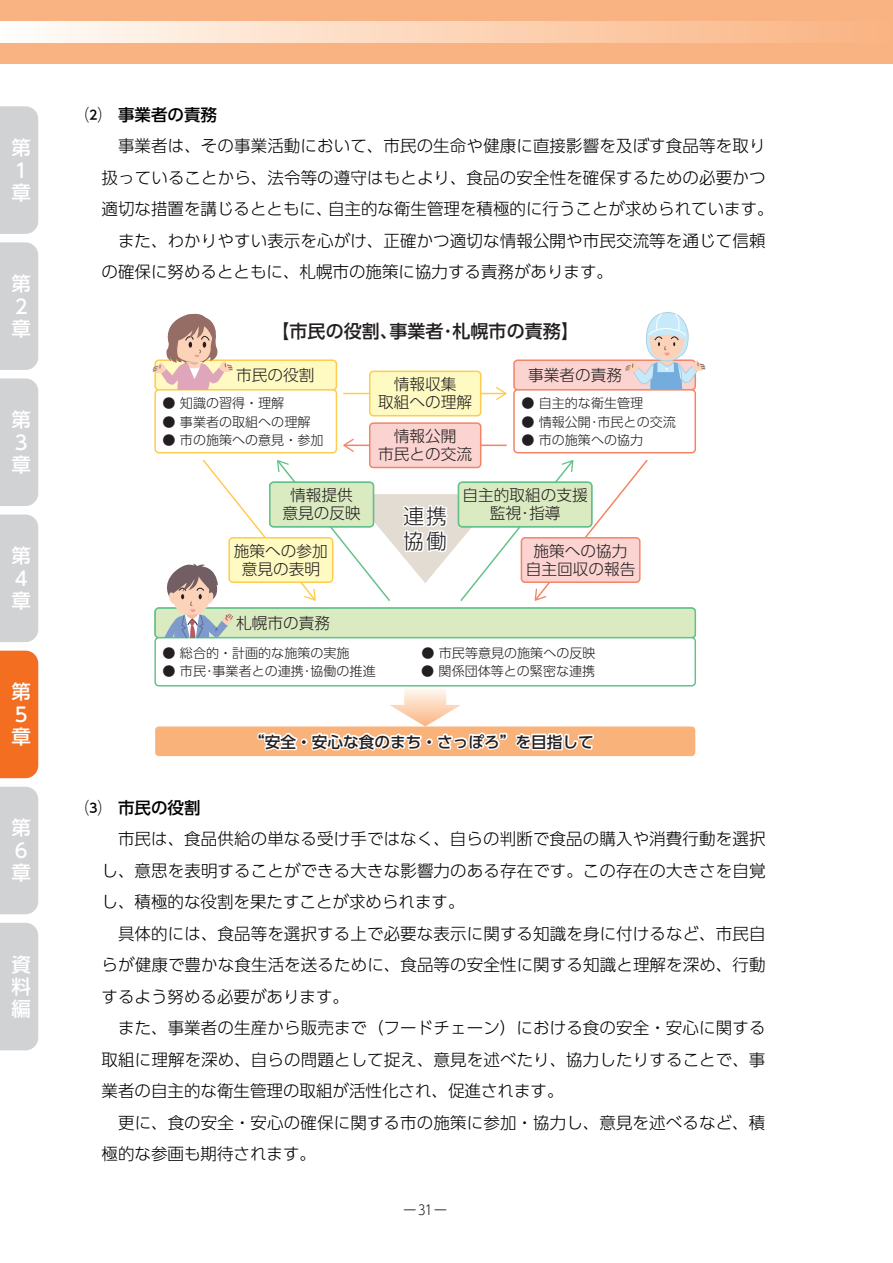
<style>
.page{position:relative;width:893px;height:1263px;background:#fff}
.page>*{position:absolute;margin:0;border:0;box-sizing:border-box;transform-origin:0 0}
.t1{font:300 20.85px/25px "UD Shin Go Pro";color:#231f20}
.t2{font:500 19.5px/22.4px "UD Shin Go Pro";color:#fff}
.t3{font:500 18px "UD Shin Go Pro";color:#231f20}
.t4{font:300 16.5px/31.5px "UD Shin Go Pro";letter-spacing:.005em;color:#000}
.t5{font:500 16.5px "UD Shin Go Pro";color:#000}
.t6{font:300 15.6px/18.3px "UD Shin Go Pro";color:#231f20;text-align:center}
.t7{font:500 15.6px "UD Shin Go Pro";color:#231f20}
.t8{font:300 13.5px "UD Shin Go Pro";color:#231f20}
.t9{font:300 13.05px "UD Shin Go Pro";color:#231f20}
</style>
<div class="page">
<div style="left:514px;top:360px;width:181px;height:30px;background:#fbd3d1;border-radius:4px"></div>
<div style="left:513px;top:359px;width:183px;height:32px;border:2px solid #f48465;border-radius:4px"></div>
<div style="left:155px;top:360px;width:181px;height:30px;background:#fffac1;border-radius:4px"></div>
<div style="left:154px;top:359px;width:183px;height:32px;border:2px solid #fecc4e;border-radius:4px"></div>
<div style="left:155px;top:608px;width:540px;height:30px;background:#daeac1;border-radius:4px"></div>
<div style="left:154px;top:607px;width:542px;height:31px;border:2px solid #65c18b;border-radius:4px"></div>
<div style="left:0;top:0;width:893px;height:64px;background:#f9b281"></div>
<div style="left:0;top:106px;width:38px;height:128px;background:#d1d2d4"></div>
<div style="left:0;top:242px;width:38px;height:128px;background:#d1d2d4"></div>
<div style="left:0;top:378px;width:38px;height:128px;background:#d1d2d4"></div>
<div style="left:0;top:514px;width:38px;height:128px;background:#d1d2d4"></div>
<div style="left:0;top:651px;width:38px;height:127px;background:#f36e21"></div>
<div style="left:0;top:787px;width:38px;height:127px;background:#d1d2d4"></div>
<div style="left:0;top:21px;width:893px;height:22px;background:linear-gradient(to right,#fffcf8,#fab27f)"></div>
<svg style="left:892px;top:21px;width:1px;height:22px"></svg>
<hr style="left:343px;top:393px;width:162px;height:1px;background:#fecc4e">
<svg style="left:496px;top:387px;width:11px;height:13px"></svg>
<hr style="left:345px;top:445px;width:162px;height:1px;background:#f48465">
<svg style="left:343px;top:439px;width:11px;height:13px"></svg>
<div style="left:155px;top:726px;width:540px;height:30px;background:#fab27b;border-radius:4px"></div>
<div style="left:370px;top:371px;width:111px;height:45px;background:#fffac1;border-radius:4px"></div>
<div style="left:369px;top:371px;width:112px;height:45px;border:2px solid #fecc4e;border-radius:4px"></div>
<div style="left:370px;top:423px;width:111px;height:44px;background:#fbd3d1;border-radius:4px"></div>
<div style="left:369px;top:422px;width:112px;height:46px;border:2px solid #f48465;border-radius:4px"></div>
<div style="left:154px;top:389px;width:183px;height:64px;border:2px solid #fecc4e;border-radius:4px"></div>
<div style="left:154px;top:637px;width:542px;height:49px;border:2px solid #65c18b;border-radius:4px"></div>
<div style="left:513px;top:389px;width:183px;height:64px;border:2px solid #f48465;border-radius:4px"></div>
<svg style="left:257px;top:732px;width:45px;height:19px"></svg>
<div style="left:301px;top:738px;width:6px;height:7px;border:3px solid #fff;border-radius:50%"></div>
<svg style="left:309px;top:686px;width:289px;height:65px"></svg>
<svg style="left:161px;top:458px;width:488px;height:180px"></svg>
<svg style="left:152px;top:313px;width:82px;height:77px"></svg>
<svg style="left:624px;top:312px;width:82px;height:78px"></svg>
<div style="left:0;top:923px;width:38px;height:127px;background:#d1d2d4"></div>
<p class="t2" style="left:12px;top:136px;width:20px">第<br>1章</p>
<p class="t2" style="left:12px;top:272px;width:20px">第<br>2章</p>
<p class="t2" style="left:12px;top:408px;width:20px">第<br>3章</p>
<p class="t2" style="left:12px;top:544px;width:20px">第<br>4章</p>
<p class="t2" style="left:12px;top:680px;width:20px">第<br>5章</p>
<p class="t2" style="left:12px;top:816px;width:20px">第<br>6章</p>
<p class="t2" style="left:12px;top:952px;width:20px;text-align:justify">資料編</p>
<p class="t5" style="left:85px;top:101px;width:134px">⑵　事業者の責務</p>
<p class="t4" style="left:102px;top:130px;width:674px">　事業者は、その事業活動において、市民の生命や健康に直接影響を及ぼす食品等を取り扱っていることから、法令等の遵守はもとより、食品の安全性を確保するための必要かつ適切な措置を講じるとともに、自主的な衛生管理を積極的に行うことが求められています。　また、わかりやすい表示を心がけ、正確かつ適切な情報公開や市民交流等を通じて信頼の確保に努めるとともに、札幌市の施策に協力する責務があります。</p>
<p class="t3" style="left:271px;top:317px;width:309px">【市民の役割、事業者･札幌市の責務】</p>
<p class="t6" style="left:236px;top:365px;width:80px">市民の役割</p>
<p class="t6" style="left:528px;top:365px;width:95px">事業者の責務</p>
<p class="t6" style="left:378px;top:375px;width:95px">情報収集<br>取組への理解</p>
<p class="t6" style="left:378px;top:426px;width:95px">情報公開<br>市民との交流</p>
<p class="t9" style="left:521px;top:393px;width:123px">● 自主的な衛生管理</p>
<p class="t9" style="left:521px;top:411px;width:156px">● 情報公開･市民との交流</p>
<p class="t9" style="left:521px;top:429px;width:123px">● 市の施策への協力</p>
<p class="t9" style="left:163px;top:393px;width:123px">● 知識の習得・理解</p>
<p class="t9" style="left:163px;top:411px;width:149px">● 事業者の取組への理解</p>
<p class="t9" style="left:163px;top:429px;width:162px">● 市の施策への意見・参加</p>
<p class="t6" style="left:282px;top:485px;width:80px">情報提供意見の反映</p>
<p class="t6" style="left:234px;top:541px;width:95px">施策への参加意見の表明</p>
<p class="t6" style="left:526px;top:541px;width:111px">施策への協力自主回収の報告</p>
<p class="t6" style="left:462px;top:485px;width:127px">自主的取組の支援監視･指導</p>
<p class="t1" style="left:403px;top:503px;width:45px">連携協働</p>
<p class="t6" style="left:236px;top:613px;width:95px">札幌市の責務</p>
<p class="t9" style="left:163px;top:642px;width:189px">● 総合的・計画的な施策の実施</p>
<p class="t9" style="left:422px;top:642px;width:175px">● 市民等意見の施策への反映</p>
<p class="t9" style="left:163px;top:661px;width:215px">● 市民･事業者との連携･協働の推進</p>
<p class="t9" style="left:421px;top:661px;width:175px">● 関係団体等との緊密な連携</p>
<p class="t7" style="left:249px;top:729px;width:346px">“安全・安心な食のまち・さっぽろ”を目指して</p>
<p class="t5" style="left:85px;top:794px;width:117px">⑶　市民の役割</p>
<p class="t4" style="left:102px;top:823px;width:665px">　市民は、食品供給の単なる受け手ではなく、自らの判断で食品の購入や消費行動を選択し、意思を表明することができる大きな影響力のある存在です。この存在の大きさを自覚し、積極的な役割を果たすことが求められます。<br>　具体的には、食品等を選択する上で必要な表示に関する知識を身に付けるなど、市民自らが健康で豊かな食生活を送るために、食品等の安全性に関する知識と理解を深め、行動するよう努める必要があります。<br>　また、事業者の生産から販売まで（フードチェーン）における食の安全・安心に関する取組に理解を深め、自らの問題として捉え、意見を述べたり、協力したりすることで、事業者の自主的な衛生管理の取組が活性化され、促進されます。<br>　更に、食の安全・安心の確保に関する市の施策に参加・協力し、意見を述べるなど、積極的な参画も期待されます。</p>
<p class="t8" style="left:403px;top:1199px;width:45px">ー31ー</p>
</div>
